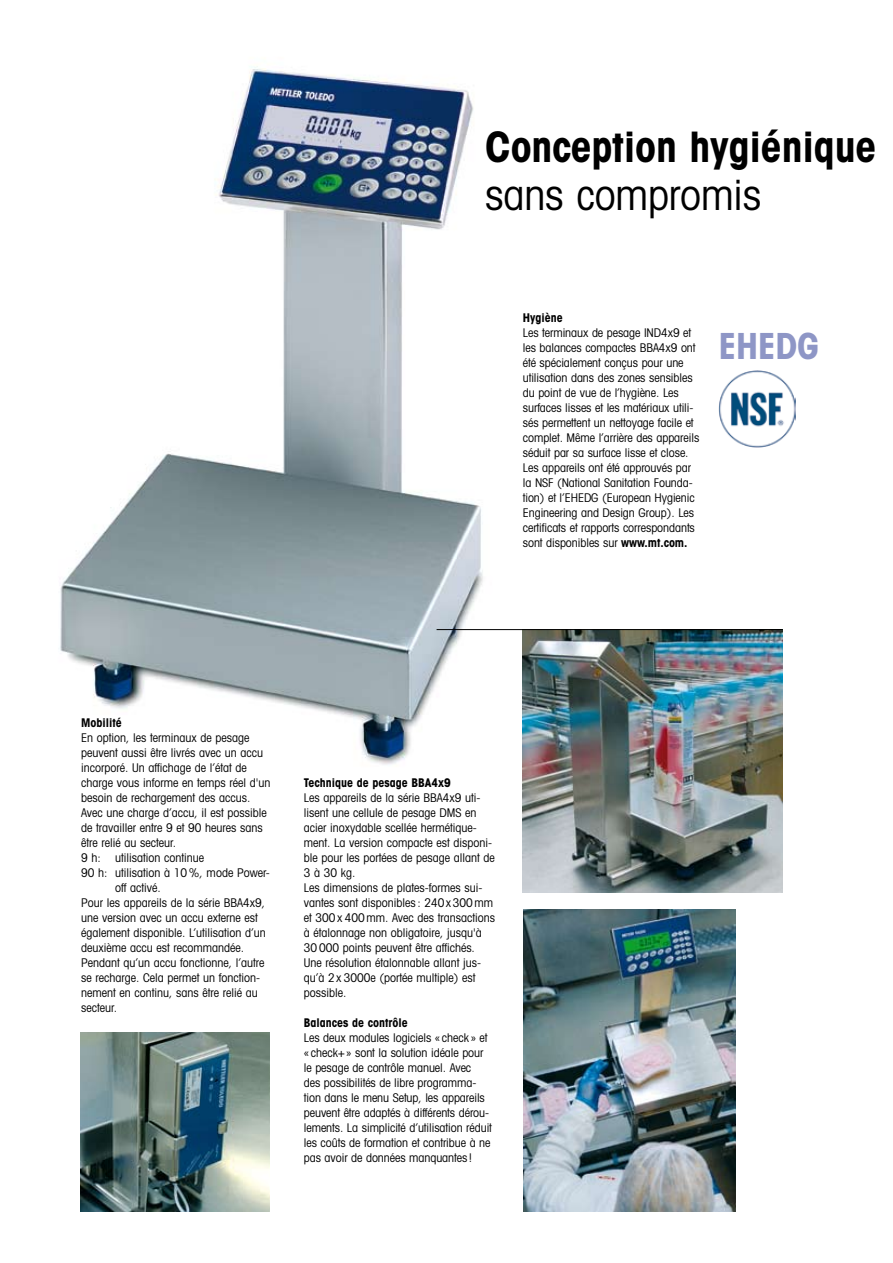
<style>
.page{position:relative;width:893px;height:1263px;background:#fff}
.page>*{position:absolute;margin:0;border:0;box-sizing:border-box;transform-origin:0 0}
.t1{font:700 condensed 42px "Avant Garde";letter-spacing:-.005em;color:#000}
.t2{font:condensed 42px "Avant Garde";letter-spacing:-.005em;color:#000}
.t3{font:700 condensed 36px "Avant Garde";letter-spacing:-.01em;color:#8e96c6}
.t4{font:condensed 12px/15px "Avant Garde";color:#000}
.t5{font:700 condensed 12px "Avant Garde";color:#000}
.s1{font-weight:700}
</style>
<div class="page">
<img style="left:60px;top:67px;width:446px;height:698px">
<img style="left:81px;top:1032px;width:188px;height:180px">
<img style="left:523px;top:909px;width:212px;height:303px">
<img style="left:523px;top:630px;width:260px;height:262px">
<img style="left:718px;top:371px;width:77px;height:77px">
<hr style="left:437px;top:629px;width:345px;height:1px;background:#000">
<h1 class="t1" style="left:485px;top:120px;width:393px">Conception hygiénique</h1>
<h1 class="t2" style="left:485px;top:169px;width:278px">sans compromis</h1>
<p class="t5" style="left:523px;top:310px;width:41px">Hygiène</p>
<p class="t4" style="left:523px;top:325px;width:178px">Les terminaux de pesage IND4x9 et les balances compactes BBA4x9 ont été spécialement conçus pour une utilisation dans des zones sensibles du point de vue de l’hygiène. Les surfaces lisses et les matériaux utili&shy;sés permettent un nettoyage facile et complet. Même l’arrière des appareils séduit par sa surface lisse et close.<br>Les appareils ont été approuvés par la NSF (National Sanitation Founda&shy;tion) et l’EHEDG (European Hygienic Engineering and Design Group). Les certificats et rapports correspondants sont disponibles sur <span class="s1">www.mt.com.</span></p>
<h2 class="t3" style="left:719px;top:323px;width:102px">EHEDG</h2>
<p class="t5" style="left:81px;top:715px;width:42px">Mobilité</p>
<p class="t4" style="left:81px;top:730px;width:170px">En option, les terminaux de pesage</p>
<p class="t4" style="left:81px;top:745px;width:183px">peuvent aussi être livrés avec un accu</p>
<p class="t4" style="left:81px;top:760px;width:167px">incorporé. Un affichage de l’état de</p>
<p class="t4" style="left:81px;top:775px;width:191px">charge vous informe en temps réel d'un</p>
<p class="t4" style="left:81px;top:790px;width:171px">besoin de rechargement des accus.</p>
<p class="t4" style="left:81px;top:805px;width:187px">Avec une charge d’accu, il est possible</p>
<p class="t4" style="left:81px;top:820px;width:183px">de travailler entre 9 et 90 heures sans</p>
<p class="t4" style="left:81px;top:835px;width:96px">être relié au secteur.</p>
<p class="t4" style="left:81px;top:850px;width:124px">9 h: utilisation continue</p>
<p class="t4" style="left:81px;top:865px;width:190px">90 h: utilisation à 10 %, mode Power-</p>
<p class="t4" style="left:115px;top:880px;width:47px">off activé.</p>
<p class="t4" style="left:81px;top:895px;width:186px">Pour les appareils de la série BBA4x9,</p>
<p class="t4" style="left:81px;top:910px;width:178px">une version avec un accu externe est</p>
<p class="t4" style="left:81px;top:925px;width:186px">également disponible. L’utilisation d’un</p>
<p class="t4" style="left:81px;top:940px;width:164px">deuxième accu est recommandée.</p>
<p class="t4" style="left:81px;top:955px;width:185px">Pendant qu’un accu fonctionne, l’autre</p>
<p class="t4" style="left:81px;top:970px;width:180px">se recharge. Cela permet un fonction-</p>
<p class="t4" style="left:81px;top:985px;width:178px">nement en continu, sans être relié au</p>
<p class="t4" style="left:81px;top:1000px;width:37px">secteur.</p>
<p class="t5" style="left:304px;top:775px;width:149px">Technique de pesage BBA4x9</p>
<p class="t4" style="left:304px;top:790px;width:193px">Les appareils de la série BBA4x9 uti&shy;lisent une cellule de pesage DMS en acier inoxydable scellée hermétique&shy;ment. La version compacte est disponi&shy;ble pour les portées de pesage allant de 3 à 30 kg.<br>Les dimensions de plates-formes sui&shy;vantes sont disponibles : 240x300 mm et 300 x 400 mm. Avec des transactions à étalonnage non obligatoire, jusqu'à 30 000 points peuvent être affichés.<br>Une résolution étalonnable allant jus&shy;qu’à 2x 3000e (portée multiple) est possible.</p>
<p class="t5" style="left:304px;top:1015px;width:106px">Balances de contrôle</p>
<p class="t4" style="left:304px;top:1030px;width:190px">Les deux modules logiciels « check » et « check+» sont la solution idéale pour le pesage de contrôle manuel. Avec<br>des possi- bilités de libre programma&shy;tion dans le menu Setup, les appareils peuvent être adaptés à différents dérou&shy;lements. La simplicité d’utilisation réduit les coûts de formation et contribue à ne pas avoir de données manquantes !</p>
</div>
